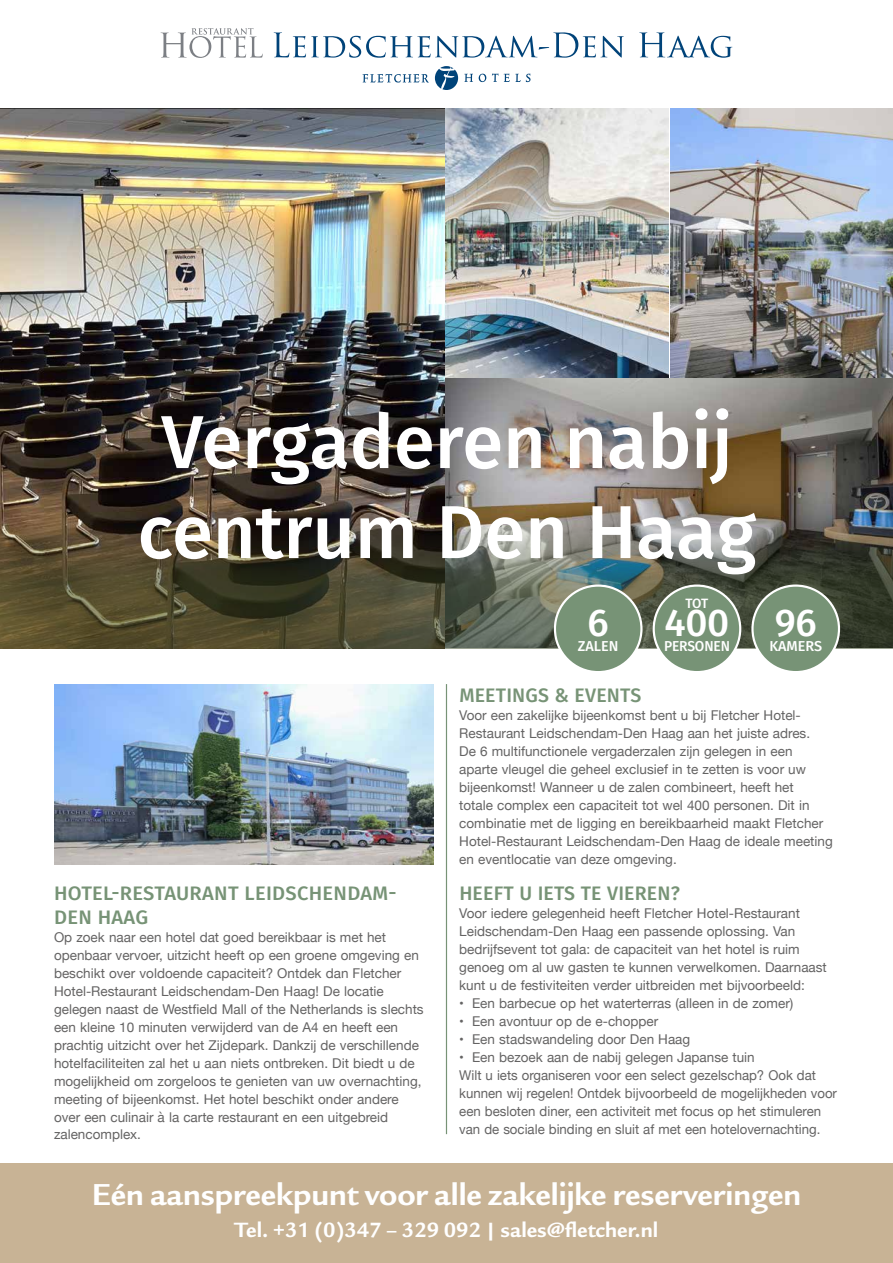
<style>
.page{position:relative;width:893px;height:1263px;background:#fff}
.page>*{position:absolute;margin:0;border:0;box-sizing:border-box;transform-origin:0 0}
.t1{font:500 75px/90px "Fira Sans";color:#fff;text-align:center}
.t2{font:500 38.7px "Fira Sans";color:#fff}
.t3{font:700 33px "Legacy Sans ITC Std";color:#fff}
.t4{font:700 22.5px "Legacy Sans ITC Std";color:#fff}
.t5{font:500 19.5px/23.4px "Fira Sans";letter-spacing:.01em;color:#779376}
.t6{font:500 14.4px "Fira Sans";letter-spacing:-.005em;color:#fff}
.t7{font:500 14.4px "Fira Sans";letter-spacing:-.005em;color:#fff;scale:.96 1}
.t8{font:13.5px/18px "Helvetica Neue";color:#646363}
.t9{font:500 13.5px "Fira Sans";color:#fff}
</style>
<div class="page">
<img style="left:446px;top:108px;width:223px;height:269px">
<img style="left:446px;top:379px;width:447px;height:143px">
<img style="left:670px;top:108px;width:223px;height:269px">
<img style="left:0;top:108px;width:444px;height:414px">
<img style="left:54px;top:685px;width:380px;height:179px">
<hr style="left:446px;top:684px;width:1px;height:450px;background:#779376">
<img style="left:0;top:522px;width:893px;height:126px">
<div style="left:752px;top:586px;width:87px;height:86px;background:#779376;border-radius:50%"></div>
<div style="left:751px;top:584px;width:89px;height:89px;border:2px solid #fff;border-radius:50%"></div>
<div style="left:555px;top:586px;width:86px;height:86px;background:#779376;border-radius:50%"></div>
<div style="left:554px;top:584px;width:88px;height:89px;border:2px solid #fff;border-radius:50%"></div>
<div style="left:654px;top:586px;width:86px;height:86px;background:#779376;border-radius:50%"></div>
<div style="left:653px;top:584px;width:88px;height:89px;border:2px solid #fff;border-radius:50%"></div>
<svg style="left:435px;top:66px;width:23px;height:24px"></svg>
<svg style="left:362px;top:74px;width:67px;height:9px"></svg>
<svg style="left:464px;top:74px;width:9px;height:8px"></svg>
<svg style="left:479px;top:74px;width:7px;height:8px"></svg>
<svg style="left:492px;top:73px;width:38px;height:9px"></svg>
<svg style="left:161px;top:28px;width:102px;height:30px"></svg>
<svg style="left:274px;top:32px;width:350px;height:26px"></svg>
<svg style="left:639px;top:32px;width:93px;height:26px"></svg>
<div style="left:0;top:1163px;width:893px;height:100px;background:#c8b395"></div>
<h1 class="t1" style="left:138px;top:393px;width:620px">Vergaderen nabij centrum Den Haag</h1>
<h2 class="t2" style="left:588px;top:592px;width:23px">6</h2>
<p class="t6" style="left:578px;top:634px;width:42px">ZALEN</p>
<p class="t9" style="left:686px;top:592px;width:24px">TOT</p>
<h2 class="t2" style="left:665px;top:592px;width:66px">400</h2>
<p class="t7" style="left:664px;top:634px;width:70px">PERSONEN</p>
<h2 class="t2" style="left:775px;top:592px;width:43px">96</h2>
<p class="t6" style="left:769px;top:634px;width:54px">KAMERS</p>
<h3 class="t5" style="left:54px;top:881px;width:344px">HOTEL-RESTAURANT LEIDSCHENDAM-<br>DEN HAAG</h3>
<p class="t8" style="left:54px;top:928px;width:371px">Op zoek naar een hotel dat goed bereikbaar is met het openbaar vervoer, uitzicht heeft op een groene omgeving en beschikt over voldoende capaciteit? Ontdek dan Fletcher Hotel-Restaurant Leidschendam-Den Haag! De locatie gelegen naast de Westfield Mall of the Netherlands is slechts een kleine 10 minuten verwijderd van de A4 en heeft een prachtig uitzicht over het Zijdepark. Dankzij de verschillende hotelfaciliteiten zal het u aan niets ontbreken. Dit biedt u de mogelijkheid om zorgeloos te genieten van uw overnachting, meeting of bijeenkomst. Het hotel beschikt onder andere over een culinair à la carte restaurant en een uitgebreid zalencomplex.</p>
<h3 class="t5" style="left:459px;top:683px;width:183px">MEETINGS &amp; EVENTS</h3>
<p class="t8" style="left:459px;top:707px;width:375px">Voor een zakelijke bijeenkomst bent u bij Fletcher Hotel-Restaurant Leidschendam-Den Haag aan het juiste adres.<br>De 6 multifunctionele vergaderzalen zijn gelegen in een aparte vleugel die geheel exclusief in te zetten is voor uw bijeenkomst! Wanneer u de zalen combineert, heeft het<br>totale complex een capaciteit tot wel 400 personen. Dit in combinatie met de ligging en bereikbaarheid maakt Fletcher Hotel-Restaurant Leidschendam-Den Haag de ideale meeting en eventlocatie van deze omgeving.</p>
<h3 class="t5" style="left:459px;top:881px;width:222px">HEEFT U IETS TE VIEREN?</h3>
<p class="t8" style="left:459px;top:905px;width:369px">Voor iedere gelegenheid heeft Fletcher Hotel-Restaurant Leidschendam-Den Haag een passende oplossing. Van bedrijfsevent tot gala: de capaciteit van het hotel is ruim genoeg om al uw gasten te kunnen verwelkomen. Daarnaast kunt u de festiviteiten verder uitbreiden met bijvoorbeeld:</p>
<p class="t8" style="left:459px;top:995px;width:336px">• Een barbecue op het waterterras (alleen in de zomer)</p>
<p class="t8" style="left:459px;top:1013px;width:201px">• Een avontuur op de e-chopper</p>
<p class="t8" style="left:459px;top:1031px;width:233px">• Een stadswandeling door Den Haag</p>
<p class="t8" style="left:459px;top:1049px;width:379px">• Een bezoek aan de nabij gelegen Japanse tuin<br>Wilt u iets organiseren voor een select gezelschap? Ook dat kunnen wij regelen! Ontdek bijvoorbeeld de mogelijkheden voor een besloten diner, een activiteit met focus op het stimuleren van de sociale binding en sluit af met een hotelovernachting.</p>
<h3 class="t3" style="left:92px;top:1176px;width:711px">Eén aanspreekpunt voor alle zakelijke reserveringen</h3>
<h3 class="t4" style="left:235px;top:1217px;width:425px">Tel. +31 (0)347 – 329 092 | sales@fletcher.nl</h3>
</div>
